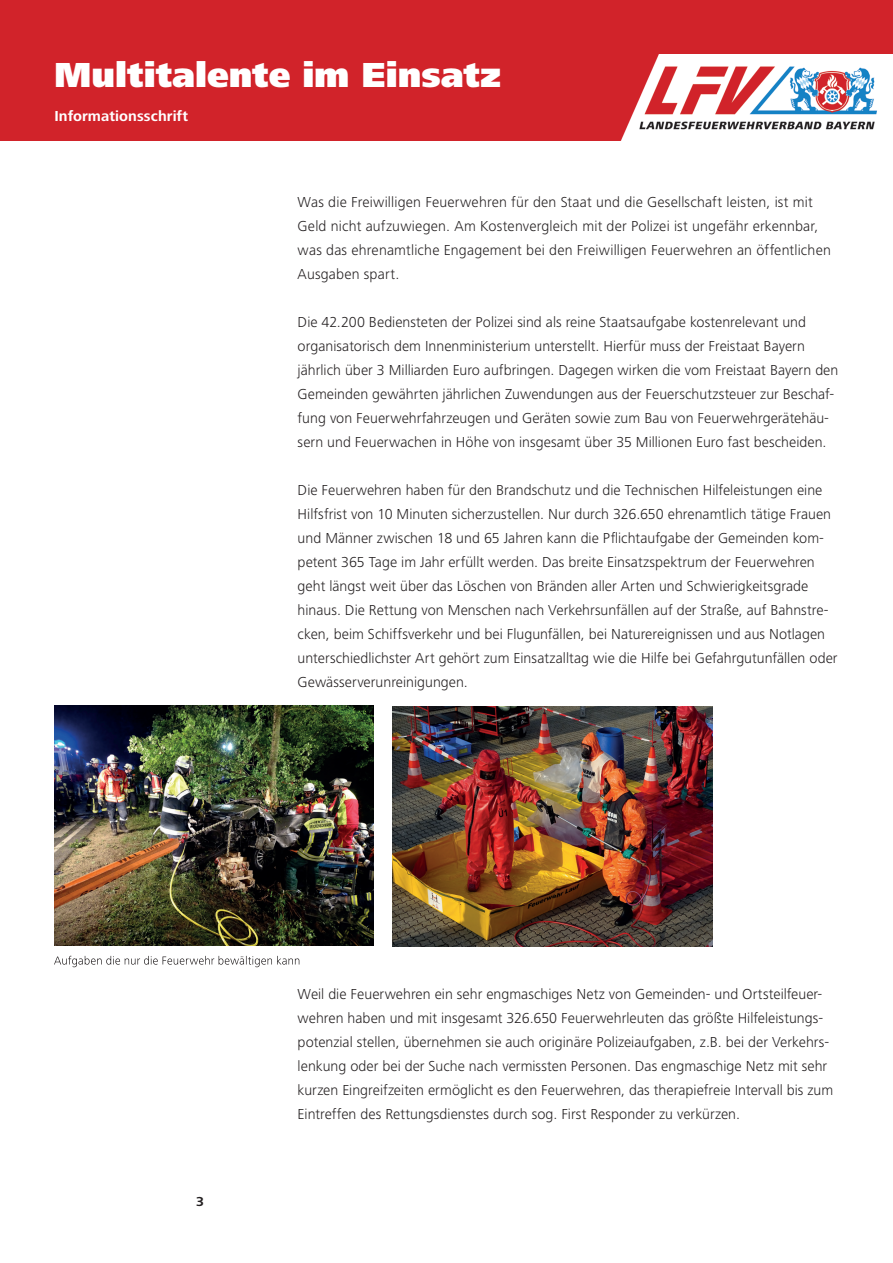
<style>
.page{position:relative;width:893px;height:1263px;background:#fff}
.page>*{position:absolute;margin:0;border:0;box-sizing:border-box;transform-origin:0 0}
.t1{font:900 36px "Frutiger Next LT";color:#fff}
.t2{font:300 15px/24px "Frutiger Next LT";color:#231f20}
.t3{font:700 15px "Frutiger Next LT";letter-spacing:.005em;color:#fff}
.t4{font:700 13.5px "Frutiger Next LT";color:#231f20}
</style>
<div class="page">
<div style="left:0;top:0;width:893px;height:140px;background:#d1232a"></div>
<img style="left:618px;top:54px;width:275px;height:87px">
<img style="left:54px;top:706px;width:320px;height:240px">
<img style="left:393px;top:706px;width:320px;height:240px">
<svg style="left:54px;top:956px;width:245px;height:11px"></svg>
<h1 class="t1" style="left:54px;top:55px;width:449px">Multitalente im Einsatz</h1>
<p class="t3" style="left:54px;top:108px;width:135px">Informationsschrift</p>
<p class="t2" style="left:298px;top:190px;width:535px">Was die Freiwilligen Feuerwehren für den Staat und die Gesellschaft leisten, ist mit Geld nicht aufzuwiegen. Am Kostenvergleich mit der Polizei ist ungefähr erkennbar, was das ehrenamtliche Engagement bei den Freiwilligen Feuerwehren an öffentlichen Ausgaben spart.</p>
<p class="t2" style="left:298px;top:310px;width:542px">Die 42.200 Bediensteten der Polizei sind als reine Staatsaufgabe kostenrelevant und organisatorisch dem Innenministerium unterstellt. Hierfür muss der Freistaat Bayern jährlich über 3 Milliarden Euro aufbringen. Dagegen wirken die vom Freistaat Bayern den Gemeinden gewährten jährlichen Zuwendungen aus der Feuerschutzsteuer zur Beschaf&shy;fung von Feuerwehrfahrzeugen und Geräten sowie zum Bau von Feuerwehrgerätehäu&shy;sern und Feuerwachen in Höhe von insgesamt über 35 Millionen Euro fast bescheiden.</p>
<p class="t2" style="left:298px;top:478px;width:541px">Die Feuerwehren haben für den Brandschutz und die Technischen Hilfeleistungen eine Hilfsfrist von 10 Minuten sicherzustellen. Nur durch 326.650 ehrenamtlich tätige Frauen und Männer zwischen 18 und 65 Jahren kann die Pflichtaufgabe der Gemeinden kom&shy;petent 365 Tage im Jahr erfüllt werden. Das breite Einsatzspektrum der Feuerwehren geht längst weit über das Löschen von Bränden aller Arten und Schwierigkeitsgrade hinaus. Die Rettung von Menschen nach Verkehrsunfällen auf der Straße, auf Bahnstre&shy;cken, beim Schiffsverkehr und bei Flugunfällen, bei Naturereignissen und aus Notlagen unterschiedlichster Art gehört zum Einsatzalltag wie die Hilfe bei Gefahrgutunfällen oder Gewässerverunreinigungen.</p>
<p class="t4" style="left:196px;top:1194px;width:9px">3</p>
<p class="t2" style="left:298px;top:982px;width:537px">Weil die Feuerwehren ein sehr engmaschiges Netz von Gemeinden- und Ortsteilfeuer&shy;wehren haben und mit insgesamt 326.650 Feuerwehrleuten das größte Hilfeleistungs&shy;potenzial stellen, übernehmen sie auch originäre Polizeiaufgaben, z.B. bei der Verkehrs&shy;lenkung oder bei der Suche nach vermissten Personen. Das engmaschige Netz mit sehr kurzen Eingreifzeiten ermöglicht es den Feuerwehren, das therapiefreie Intervall bis zum Eintreffen des Rettungsdienstes durch sog. First Responder zu verkürzen.</p>
</div>
